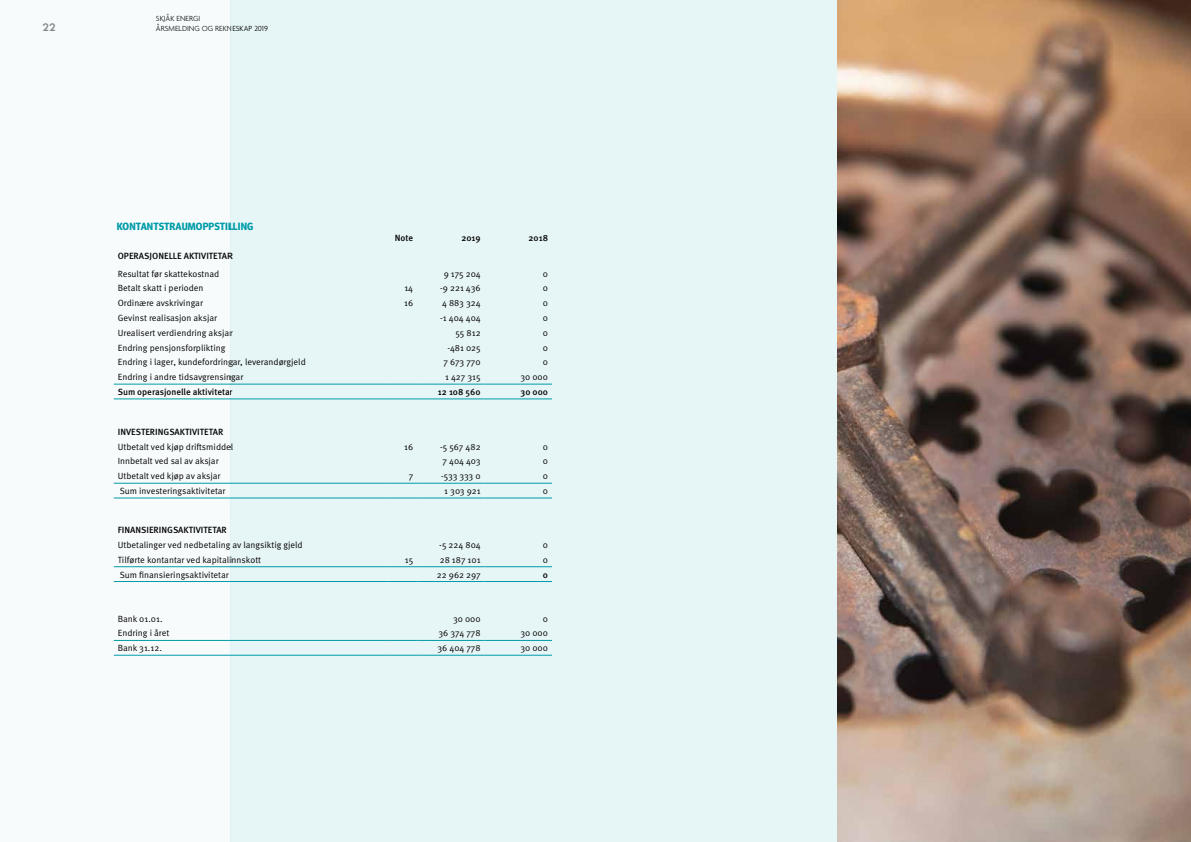
<style>
.page{position:relative;width:1191px;height:842px;background:#fff}
.page>*{position:absolute;margin:0;border:0;box-sizing:border-box;transform-origin:0 0}
.t1{font:500 11px "Ministry";color:#7e7d7d}
.t2{font:700 10.5px "Meta Headline Pro";letter-spacing:.01em;color:#009ca8}
.t3{font:9px "Meta Pro Norm";color:#000}
.t4{font:500 9px "Meta Pro";color:#000}
.t5{font:300 8px "Agenda";color:#000}
</style>
<div class="page">
<div style="left:0;top:0;width:230px;height:842px;background:#f7fbfc"></div>
<hr style="left:114px;top:581px;width:274px;height:1px;background:#009ca8">
<hr style="left:114px;top:566px;width:274px;height:1px;background:#009ca8">
<hr style="left:114px;top:655px;width:274px;height:1px;background:#009ca8">
<hr style="left:114px;top:398px;width:274px;height:1px;background:#009ca8">
<hr style="left:114px;top:497px;width:274px;height:1px;background:#009ca8">
<hr style="left:114px;top:483px;width:274px;height:1px;background:#009ca8">
<hr style="left:114px;top:384px;width:274px;height:1px;background:#009ca8">
<hr style="left:114px;top:640px;width:274px;height:1px;background:#009ca8">
<div style="left:230px;top:0;width:961px;height:842px;background:#e6f5f6"></div>
<img style="left:837px;top:0;width:354px;height:842px">
<p class="t5" style="left:156px;top:14px;width:46px">SKJÅK ENERGI</p>
<p class="t1" style="left:43px;top:20px;width:15px">22</p>
<p class="t5" style="left:156px;top:24px;width:113px">ÅRSMELDING OG REKNESKAP 2019</p>
<p class="t2" style="left:117px;top:218px;width:138px">KONTANTSTRAUMOPPSTILLING</p>
<p class="t4" style="left:395px;top:231px;width:20px">Note</p>
<p class="t4" style="left:461px;top:231px;width:21px">2019</p>
<p class="t4" style="left:528px;top:231px;width:21px">2018</p>
<p class="t4" style="left:118px;top:249px;width:116px">OPERASJONELLE AKTIVITETAR</p>
<p class="t3" style="left:118px;top:267px;width:103px">Resultat før skattekostnad</p>
<p class="t3" style="left:444px;top:267px;width:38px">9 175 204</p>
<p class="t3" style="left:543px;top:267px;width:7px">0</p>
<p class="t3" style="left:118px;top:281px;width:87px">Betalt skatt i perioden</p>
<p class="t3" style="left:404px;top:281px;width:10px">14</p>
<p class="t3" style="left:440px;top:281px;width:42px">-9 221 436</p>
<p class="t3" style="left:543px;top:281px;width:7px">0</p>
<p class="t3" style="left:118px;top:296px;width:87px">Ordinære avskrivingar</p>
<p class="t3" style="left:404px;top:296px;width:11px">16</p>
<p class="t3" style="left:442px;top:296px;width:40px">4 883 324</p>
<p class="t3" style="left:543px;top:296px;width:7px">0</p>
<p class="t3" style="left:118px;top:311px;width:101px">Gevinst realisasjon aksjar</p>
<p class="t3" style="left:440px;top:311px;width:42px">-1 404 404</p>
<p class="t3" style="left:543px;top:311px;width:7px">0</p>
<p class="t3" style="left:118px;top:326px;width:116px">Urealisert verdiendring aksjar</p>
<p class="t3" style="left:455px;top:326px;width:27px">55 812</p>
<p class="t3" style="left:543px;top:326px;width:7px">0</p>
<p class="t3" style="left:118px;top:341px;width:109px">Endring pensjonsforplikting</p>
<p class="t3" style="left:447px;top:341px;width:35px">-481 025</p>
<p class="t3" style="left:543px;top:341px;width:7px">0</p>
<p class="t3" style="left:118px;top:355px;width:189px">Endring i lager, kundefordringar, leverandørgjeld</p>
<p class="t3" style="left:443px;top:355px;width:39px">7 673 770</p>
<p class="t3" style="left:543px;top:355px;width:7px">0</p>
<p class="t3" style="left:118px;top:370px;width:127px">Endring i andre tidsavgrensingar</p>
<p class="t3" style="left:445px;top:370px;width:37px">1 427 315</p>
<p class="t3" style="left:520px;top:370px;width:29px">30 000</p>
<p class="t4" style="left:118px;top:385px;width:117px">Sum operasjonelle aktivitetar</p>
<p class="t4" style="left:438px;top:385px;width:44px">12 108 560</p>
<p class="t4" style="left:520px;top:385px;width:29px">30 000</p>
<p class="t4" style="left:118px;top:425px;width:107px">INVESTERINGSAKTIVITETAR</p>
<p class="t3" style="left:118px;top:440px;width:117px">Utbetalt ved kjøp driftsmiddel</p>
<p class="t3" style="left:404px;top:440px;width:11px">16</p>
<p class="t3" style="left:440px;top:440px;width:42px">-5 567 482</p>
<p class="t3" style="left:543px;top:440px;width:7px">0</p>
<p class="t3" style="left:118px;top:454px;width:102px">Innbetalt ved sal av aksjar</p>
<p class="t3" style="left:442px;top:454px;width:40px">7 404 403</p>
<p class="t3" style="left:543px;top:454px;width:7px">0</p>
<p class="t3" style="left:118px;top:469px;width:104px">Utbetalt ved kjøp av aksjar</p>
<p class="t3" style="left:409px;top:469px;width:6px">7</p>
<p class="t3" style="left:441px;top:469px;width:41px">-533 333 0</p>
<p class="t3" style="left:543px;top:469px;width:7px">0</p>
<p class="t3" style="left:120px;top:484px;width:107px">Sum investeringsaktivitetar</p>
<p class="t3" style="left:444px;top:484px;width:38px">1 303 921</p>
<p class="t3" style="left:543px;top:484px;width:7px">0</p>
<p class="t4" style="left:118px;top:523px;width:111px">FINANSIERINGSAKTIVITETAR</p>
<p class="t3" style="left:118px;top:538px;width:186px">Utbetalinger ved nedbetaling av langsiktig gjeld</p>
<p class="t3" style="left:439px;top:538px;width:43px">-5 224 804</p>
<p class="t3" style="left:543px;top:538px;width:7px">0</p>
<p class="t3" style="left:118px;top:553px;width:145px">Tilførte kontantar ved kapitalinnskott</p>
<p class="t3" style="left:405px;top:553px;width:10px">15</p>
<p class="t3" style="left:440px;top:553px;width:42px">28 187 101</p>
<p class="t3" style="left:543px;top:553px;width:7px">0</p>
<p class="t3" style="left:120px;top:568px;width:110px">Sum finansieringsaktivitetar</p>
<p class="t3" style="left:437px;top:568px;width:45px">22 962 297</p>
<p class="t4" style="left:543px;top:567px;width:7px">0</p>
<p class="t3" style="left:118px;top:612px;width:46px">Bank 01.01.</p>
<p class="t3" style="left:453px;top:612px;width:29px">30 000</p>
<p class="t3" style="left:543px;top:612px;width:7px">0</p>
<p class="t3" style="left:118px;top:626px;width:53px">Endring i året</p>
<p class="t3" style="left:438px;top:626px;width:44px">36 374 778</p>
<p class="t3" style="left:520px;top:626px;width:29px">30 000</p>
<p class="t3" style="left:118px;top:641px;width:46px">Bank 31.12.</p>
<p class="t3" style="left:437px;top:641px;width:45px">36 404 778</p>
<p class="t3" style="left:520px;top:641px;width:29px">30 000</p>
</div>
